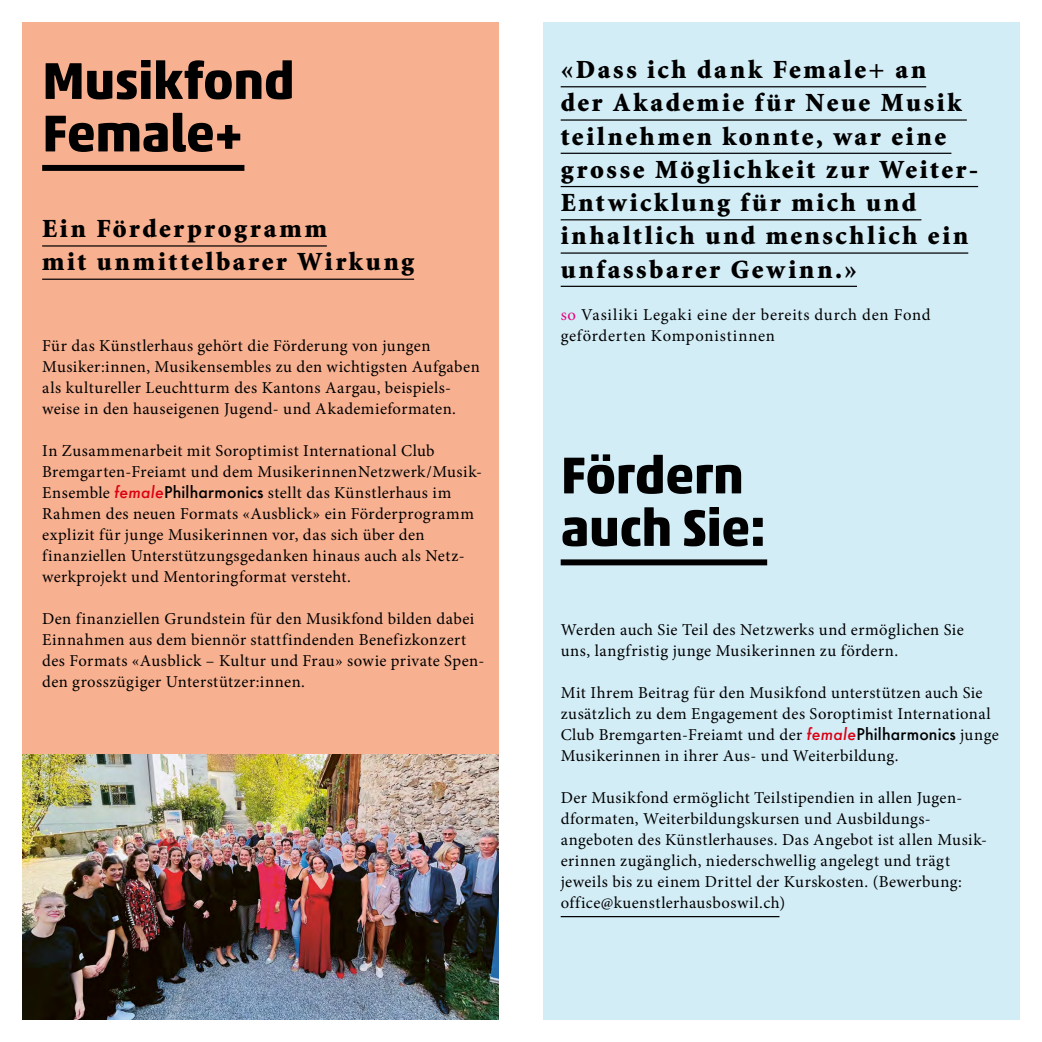
<style>
.page{position:relative;width:1042px;height:1042px;background:#fff}
.page>*{position:absolute;margin:0;border:0;box-sizing:border-box;transform-origin:0 0}
.t1{font:700 52.5px/52.5px "Akko W01";letter-spacing:-.01em;color:#000}
.t2{font:900 26.25px/33.2px "Minion Std";letter-spacing:.1em;color:#000}
.t3{font:16.62px/21px "Minion Pro";letter-spacing:.025em;color:#000}
.t4{font:16.62px/21px "Minion Pro";letter-spacing:.045em;color:#000}
.s1{font-family:"Futura";font-weight:500;font-style:italic;font-size:15.75px;color:#da0013}
.s2{font-family:"Futura";font-weight:500;font-size:15.75px}
.s3{color:#e6007c}
</style>
<div class="page">
<div style="left:543px;top:22px;width:476px;height:997px;background:#d3edf7"></div>
<div style="left:561px;top:559px;width:206px;height:6px;background:#000"></div>
<hr style="left:561px;top:916px;width:218px;height:1px;background:#000">
<hr style="left:561px;top:86px;width:365px;height:1px;background:#000">
<hr style="left:561px;top:119px;width:406px;height:2px;background:#000">
<hr style="left:561px;top:153px;width:390px;height:1px;background:#000">
<hr style="left:561px;top:186px;width:417px;height:1px;background:#000">
<hr style="left:561px;top:219px;width:360px;height:1px;background:#000">
<hr style="left:561px;top:252px;width:407px;height:2px;background:#000">
<hr style="left:561px;top:286px;width:296px;height:1px;background:#000">
<div style="left:22px;top:22px;width:477px;height:997px;background:#f7b090"></div>
<div style="left:42px;top:165px;width:202px;height:6px;background:#000"></div>
<hr style="left:42px;top:245px;width:285px;height:2px;background:#000">
<hr style="left:42px;top:279px;width:372px;height:1px;background:#000">
<img style="left:22px;top:754px;width:477px;height:265px">
<h1 class="t1" style="left:42px;top:54px;width:254px">Musikfond<br>Female+</h1>
<h2 class="t2" style="left:42px;top:213px;width:373px">Ein Förderprogramm<br>mit unmittelbarer Wirkung</h2>
<p class="t3" style="left:42px;top:335px;width:439px">Für das Künstlerhaus gehört die Förderung von jungen Musiker:innen, Musikensembles zu den wichtigsten Aufgaben als kultureller Leuchtturm des Kantons Aargau, beispiels&shy;weise in den hauseigenen Jugend- und Akademieformaten.</p>
<p class="t3" style="left:42px;top:440px;width:441px">In Zusammenarbeit mit Soroptimist International Club Bremgarten-Freiamt und dem MusikerinnenNetzwerk/Musik-Ensemble <span class="s1">female</span><span class="s2">Philharmonics</span> stellt das Künstlerhaus im Rahmen des neuen Formats «Ausblick» ein Förderprogramm explizit für junge Musikerinnen vor, das sich über den finanziellen Unterstützungsgedanken hinaus auch als Netz&shy;werkprojekt und Mentoringformat versteht.</p>
<p class="t3" style="left:42px;top:608px;width:444px">Den finanziellen Grundstein für den Musikfond bilden dabei Einnahmen aus dem biennör stattfindenden Benefizkonzert des Formats «Ausblick – Kultur und Frau» sowie private Spen&shy;den grosszügiger Unterstützer:innen.</p>
<h2 class="t2" style="left:561px;top:54px;width:419px">«Dass ich dank Female+ an<br>der Akademie für Neue Musik teilnehmen konnte, war eine grosse Möglichkeit zur Weiter-<br>Entwicklung für mich und inhaltlich und menschlich ein unfassbarer Gewinn.»</h2>
<p class="t4" style="left:561px;top:304px;width:371px"><span class="s3">so</span> Vasiliki Legaki eine der bereits durch den Fond geförderten Komponistinnen</p>
<h1 class="t1" style="left:561px;top:448px;width:207px">Fördern auch Sie:</h1>
<p class="t3" style="left:561px;top:619px;width:405px">Werden auch Sie Teil des Netzwerks und ermöglichen Sie uns, langfristig junge Musikerinnen zu fördern.</p>
<p class="t3" style="left:561px;top:682px;width:439px">Mit Ihrem Beitrag für den Musikfond unterstützen auch Sie zusätzlich zu dem Engagement des Soroptimist International Club Bremgarten-Freiamt und der <span class="s1">female</span><span class="s2">Philharmonics</span> junge Musikerinnen in ihrer Aus- und Weiterbildung.</p>
<p class="t3" style="left:561px;top:787px;width:428px">Der Musikfond ermöglicht Teilstipendien in allen Jugen&shy;dformaten, Weiterbildungskursen und Ausbildungs&shy;angeboten des Künstlerhauses. Das Angebot ist allen Musik&shy;erinnen zugänglich, niederschwellig angelegt und trägt jeweils bis zu einem Drittel der Kurskosten. (Bewerbung: office@kuenstlerhausboswil.ch)</p>
</div>
